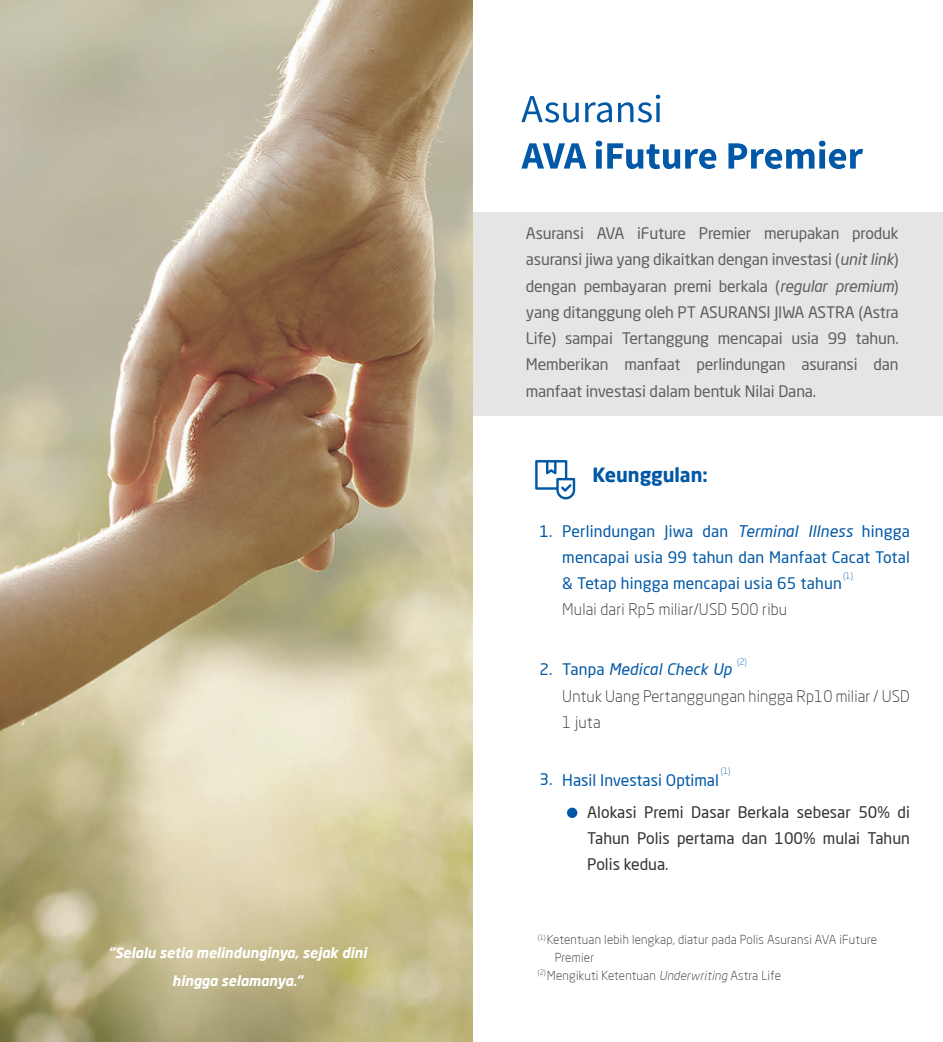
<style>
.page{position:relative;width:943px;height:1042px;background:#fff}
.page>*{position:absolute;margin:0;border:0;box-sizing:border-box;transform-origin:0 0}
.t1{font:700 19.25px "Neo Sans Pro";color:#0158a6}
.t2{font:15.75px/26.2px "Neo Sans Pro";letter-spacing:-.01em;color:#5e5f5f;text-align:justify}
.t3{font:15.75px/26.2px "Neo Sans Pro";letter-spacing:.01em;color:#0158a6;text-align:justify}
.t4{font:300 15.75px/26.2px "Neo Sans Pro";letter-spacing:.01em;color:#313232}
.t5{font:15.75px/26.2px "Neo Sans Pro";color:#313232;text-align:justify}
.t6{font:italic 700 14px/27.3px "Neo Sans Pro";color:#fff;text-align:center}
.t7{font:300 12.25px "Neo Sans Pro";letter-spacing:.02em;color:#313232}
.t8{font:300 8.75px "Neo Sans Pro";color:#0158a6}
.s1{font-style:italic}
.s2{font-weight:400;color:#0158a6}
.s3{font-weight:400;font-style:italic;color:#0158a6}
</style>
<div class="page">
<div style="left:472px;top:212px;width:471px;height:203px;background:#e5e5e5"></div>
<svg style="left:521px;top:96px;width:57px;height:27px"></svg>
<svg style="left:585px;top:102px;width:27px;height:21px"></svg>
<svg style="left:618px;top:95px;width:42px;height:28px"></svg>
<svg style="left:535px;top:460px;width:40px;height:39px"></svg>
<div style="left:567px;top:807px;width:10px;height:11px;background:#0158a6;border-radius:50%"></div>
<svg style="left:521px;top:143px;width:65px;height:26px"></svg>
<svg style="left:595px;top:141px;width:121px;height:28px"></svg>
<svg style="left:728px;top:141px;width:135px;height:28px"></svg>
<img style="left:0;top:0;width:472px;height:1042px">
<p class="t6" style="left:108px;top:939px;width:260px">“Selalu setia melindunginya, sejak dini hingga selamanya.”</p>
<p class="t2" style="left:526px;top:220px;width:374px">Asuransi AVA iFuture Premier merupakan produk asuransi jiwa yang dikaitkan dengan investasi (<span class="s1">unit link</span>) dengan pembayaran premi berkala (<span class="s1">regular premium</span>) yang ditanggung oleh PT ASURANSI JIWA ASTRA (Astra Life) sampai Tertanggung mencapai usia 99 tahun.<br>Memberikan manfaat perlindungan asuransi dan manfaat investasi dalam bentuk Nilai Dana.</p>
<p class="t1" style="left:592px;top:462px;width:117px">Keunggulan:</p>
<p class="t3" style="left:539px;top:517px;width:14px">1.</p>
<p class="t3" style="left:562px;top:517px;width:349px">Perlindungan Jiwa dan <span class="s1">Terminal Illness</span> hingga mencapai usia 99 tahun dan Manfaat Cacat Total &amp; Tetap hingga mencapai usia 65 tahun</p>
<p class="t4" style="left:562px;top:596px;width:226px">Mulai dari Rp5 miliar/USD 500 ribu</p>
<p class="t8" style="left:843px;top:570px;width:11px">(1)</p>
<p class="t3" style="left:539px;top:656px;width:14px">2.</p>
<p class="t8" style="left:737px;top:656px;width:11px">(2)</p>
<p class="t4" style="left:562px;top:656px;width:349px"><span class="s2">Tanpa</span> <span class="s3">Medical Check Up<br></span>Untuk Uang Pertanggungan hingga Rp10 miliar / USD<br>1 juta</p>
<p class="t3" style="left:539px;top:766px;width:14px">3.</p>
<p class="t8" style="left:720px;top:766px;width:11px">(1)</p>
<p class="t3" style="left:562px;top:767px;width:158px">Hasil Investasi Optimal</p>
<p class="t5" style="left:587px;top:798px;width:324px">Alokasi Premi Dasar Berkala sebesar 50% di Tahun Polis pertama dan 100% mulai Tahun Polis kedua.</p>
<p class="t7" style="left:538px;top:932px;width:340px"><sup>(1)</sup> Ketentuan lebih lengkap, diatur pada Polis Asuransi AVA iFuture</p>
<p class="t7" style="left:554px;top:950px;width:41px">Premier</p>
<p class="t7" style="left:538px;top:967px;width:244px"><sup>(2)</sup> Mengikuti Ketentuan <span class="s1">Underwriting</span> Astra Life</p>
</div>
